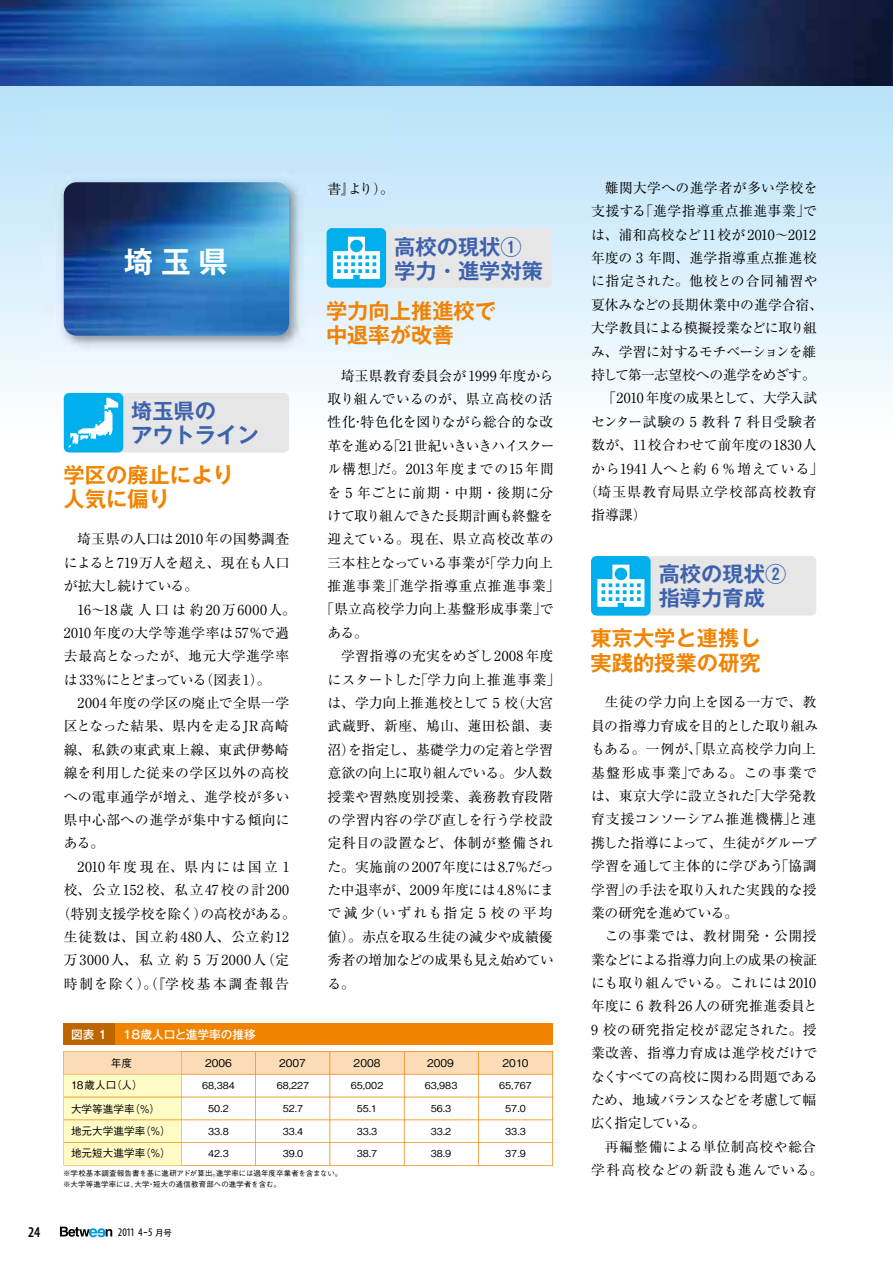
<style>
.page{position:relative;width:893px;height:1263px;background:#fff}
.page>*{position:absolute;margin:0;border:0;box-sizing:border-box;transform-origin:0 0}
.t1{font:700 29.7px "Gothic MB101 Pro De";color:#fff}
.t2{font:700 21.3px/24.5px "Gothic MB101 Pro De";color:#f08300}
.t3{font:700 21.3px/24.5px "Gothic MB101 Pro De";color:#3d62ad}
.t4{font:600 condensed 15px "Myriad Pro";color:#000}
.t5{font:13.8px/23.4px "Ryumin Pro";letter-spacing:.015em;color:#000}
.t6{font:13.8px "Ryumin Pro";letter-spacing:.035em;color:#000}
.t7{font:13.8px "Ryumin Pro";letter-spacing:.04em;color:#000}
.t8{font:13.8px "Ryumin Pro";letter-spacing:-.005em;color:#000}
.t9{font:13.8px "Ryumin Pro";letter-spacing:-.03em;color:#000}
.t10{font:13.8px "Ryumin Pro";letter-spacing:-.05em;color:#000}
.t11{font:13.8px "Ryumin Pro";letter-spacing:.07em;color:#000}
.t12{font:13.8px "Ryumin Pro";letter-spacing:.055em;color:#000}
.t13{font:13.8px "Ryumin Pro";letter-spacing:-.035em;color:#000}
.t14{font:13.8px "Ryumin Pro";letter-spacing:.065em;color:#000}
.t15{font:13.8px "Ryumin Pro";letter-spacing:.12em;color:#000}
.t16{font:13.8px "Ryumin Pro";letter-spacing:.095em;color:#000}
.t17{font:13.8px "Ryumin Pro";letter-spacing:.075em;color:#000}
.t18{font:13.8px "Ryumin Pro";letter-spacing:-.015em;color:#000}
.t19{font:13.8px "Ryumin Pro";letter-spacing:-.075em;color:#000}
.t20{font:13.8px "Ryumin Pro";letter-spacing:-.04em;color:#000}
.t21{font:13.8px "Ryumin Pro";letter-spacing:-.01em;color:#000}
.t22{font:13.8px "Ryumin Pro";letter-spacing:.15em;color:#000}
.t23{font:13.8px "Ryumin Pro";letter-spacing:.135em;color:#000}
.t24{font:13.8px "Ryumin Pro";letter-spacing:-.025em;color:#000}
.t25{font:13.8px "Ryumin Pro";letter-spacing:.155em;color:#000}
.t26{font:500 11.7px "Gothic MB101 Pro";color:#fff}
.t27{font:condensed 11.7px "Myriad Pro";color:#000}
.t28{font:500 10.65px/23.2px "Gothic BBB Pro";color:#000}
.t29{font:500 9.6px "Gothic BBB Pro";color:#000}
.t30{font:500 7.5px/11.1px "Gothic BBB Pro";letter-spacing:.02em;color:#000}
.s1{font-family:"Hira Kaku Pro W3";font-stretch:normal}
.s2{font-family:"Gothic MB101 Pro";font-stretch:normal;font-size:8.55px}
</style>
<div class="page">
<svg style="left:0;top:85px;width:893px;height:362px"></svg>
<svg style="left:60px;top:1226px;width:52px;height:11px"></svg>
<img style="left:43px;top:112px;width:346px;height:268px">
<img style="left:64px;top:182px;width:225px;height:154px">
<div style="left:66px;top:393px;width:223px;height:59px;background:#e6e6e7;border-radius:5px"></div>
<div style="left:64px;top:393px;width:59px;height:59px;background:#00afec;border-radius:5px"></div>
<svg style="left:68px;top:398px;width:50px;height:49px"></svg>
<div style="left:329px;top:228px;width:223px;height:60px;background:#e6e6e7;border-radius:5px"></div>
<div style="left:327px;top:228px;width:59px;height:60px;background:#00afec;border-radius:5px"></div>
<svg style="left:333px;top:237px;width:47px;height:42px"></svg>
<img style="left:0;top:0;width:892px;height:85px">
<img style="left:892px;top:0;width:1px;height:85px">
<div style="left:593px;top:556px;width:223px;height:60px;background:#e6e6e7;border-radius:5px"></div>
<div style="left:591px;top:556px;width:60px;height:60px;background:#00afec;border-radius:5px"></div>
<svg style="left:597px;top:565px;width:47px;height:42px"></svg>
<div style="left:64px;top:1023px;width:489px;height:22px;background:#f08300"></div>
<div style="left:64px;top:1023px;width:51px;height:22px;background:#bd6600"></div>
<svg style="left:64px;top:1051px;width:489px;height:114px"></svg>
<p class="t1" style="left:124px;top:237px;width:106px">埼玉県</p>
<p class="t3" style="left:131px;top:396px;width:129px">埼玉県の<br>アウトライン</p>
<p class="t2" style="left:64px;top:460px;width:172px">学区の廃止により人気に偏り</p>
<p class="t5" style="left:64px;top:527px;width:227px">　埼玉県の人口は2010年の国勢調査</p>
<p class="t18" style="left:64px;top:552px;width:227px">によると719万人を超え、現在も人口</p>
<p class="t9" style="left:64px;top:575px;width:136px">が拡大し続けている。</p>
<p class="t15" style="left:64px;top:598px;width:234px">　16～18歳人口は約20万6000人。</p>
<p class="t5" style="left:64px;top:620px;width:227px">2010年度の大学等進学率は57％で過</p>
<p class="t7" style="left:64px;top:645px;width:227px">去最高となったが、地元大学進学率</p>
<p class="t19" style="left:64px;top:669px;width:208px">は 33％にとどまっている（図表 1）。</p>
<p class="t5" style="left:64px;top:690px;width:227px">　2004年度の学区の廃止で全県一学</p>
<p class="t5" style="left:64px;top:714px;width:227px">区となった結果、県内を走るJR高崎</p>
<p class="t6" style="left:64px;top:739px;width:227px">線、私鉄の東武東上線、東武伊勢崎</p>
<p class="t5" style="left:64px;top:760px;width:227px">線を利用した従来の学区以外の高校</p>
<p class="t5" style="left:64px;top:784px;width:227px">への電車通学が増え、進学校が多い</p>
<p class="t6" style="left:64px;top:809px;width:227px">県中心部への進学が集中する傾向に</p>
<p class="t5" style="left:64px;top:831px;width:42px">ある。</p>
<p class="t22" style="left:64px;top:856px;width:227px">　2010年度現在、県内には国立 1</p>
<p class="t16" style="left:64px;top:879px;width:227px">校、公立152校、私立47校の計200</p>
<p class="t8" style="left:57px;top:902px;width:241px">（特別支援学校を除く）の高校がある。</p>
<p class="t12" style="left:64px;top:926px;width:227px">生徒数は、国立約480人、公立約12</p>
<p class="t17" style="left:64px;top:949px;width:227px">万3000人、私立約 5 万2000人（定</p>
<p class="t23" style="left:64px;top:973px;width:227px">時制を除く）。（『学校基本調査報告</p>
<p class="t26" style="left:71px;top:1024px;width:37px">図表 1</p>
<p class="t26" style="left:123px;top:1024px;width:135px">18歳人口と進学率の推移</p>
<p class="t5" style="left:327px;top:176px;width:68px">書』より）。</p>
<p class="t3" style="left:394px;top:232px;width:150px">高校の現状①学力・進学対策</p>
<p class="t2" style="left:326px;top:296px;width:172px">学力向上推進校で中退率が改善</p>
<p class="t5" style="left:327px;top:363px;width:227px">　埼玉県教育委員会が1999年度から</p>
<p class="t7" style="left:327px;top:388px;width:227px">取り組んでいるのが、県立高校の活</p>
<p class="t5" style="left:327px;top:410px;width:227px">性化･特色化を図りながら総合的な改</p>
<p class="t10" style="left:327px;top:435px;width:229px">革を進める｢21世紀いきいきハイスクー</p>
<p class="t11" style="left:327px;top:458px;width:228px">ル構想｣だ。2013年度までの15年間</p>
<p class="t5" style="left:327px;top:480px;width:227px">を 5 年ごとに前期・中期・後期に分</p>
<p class="t13" style="left:327px;top:505px;width:227px">けて取り組んできた長期計画も終盤を</p>
<p class="t7" style="left:327px;top:528px;width:228px">迎えている。現在、県立高校改革の</p>
<p class="t8" style="left:327px;top:552px;width:227px">三本柱となっている事業が「学力向上</p>
<p class="t11" style="left:327px;top:575px;width:234px">推進事業」「進学指導重点推進事業」</p>
<p class="t5" style="left:320px;top:597px;width:235px">「県立高校学力向上基盤形成事業」で</p>
<p class="t5" style="left:327px;top:620px;width:42px">ある。</p>
<p class="t5" style="left:327px;top:643px;width:227px">　学習指導の充実をめざし2008年度</p>
<p class="t12" style="left:327px;top:669px;width:227px">にスタートした｢学力向上推進事業｣</p>
<p class="t5" style="left:327px;top:690px;width:227px">は、学力向上推進校として 5 校（大宮</p>
<p class="t5" style="left:327px;top:714px;width:227px">武蔵野、新座、鳩山、蓮田松韻、妻</p>
<p class="t5" style="left:327px;top:737px;width:227px">沼）を指定し、基礎学力の定着と学習</p>
<p class="t20" style="left:327px;top:762px;width:226px">意欲の向上に取り組んでいる。少人数</p>
<p class="t5" style="left:327px;top:784px;width:227px">授業や習熟度別授業、義務教育段階</p>
<p class="t7" style="left:327px;top:809px;width:227px">の学習内容の学び直しを行う学校設</p>
<p class="t5" style="left:327px;top:830px;width:227px">定科目の設置など、体制が整備され</p>
<p class="t5" style="left:327px;top:854px;width:228px">た。実施前の2007年度には8.7％だっ</p>
<p class="t8" style="left:327px;top:879px;width:228px">た中退率が、2009年度には4.8％にま</p>
<p class="t25" style="left:327px;top:902px;width:227px">で減少（いずれも指定 5 校の平均</p>
<p class="t21" style="left:327px;top:926px;width:227px">値）。赤点を取る生徒の減少や成績優</p>
<p class="t9" style="left:327px;top:949px;width:228px">秀者の増加などの成果も見え始めてい</p>
<p class="t5" style="left:327px;top:971px;width:29px">る。</p>
<p class="t28" style="left:111px;top:1050px;width:23px">年度</p>
<p class="t28" style="left:205px;top:1050px;width:28px">2006</p>
<p class="t28" style="left:279px;top:1050px;width:28px">2007</p>
<p class="t28" style="left:354px;top:1050px;width:28px">2008</p>
<p class="t28" style="left:427px;top:1050px;width:28px">2009</p>
<p class="t28" style="left:503px;top:1050px;width:27px">2010</p>
<p class="t28" style="left:71px;top:1072px;width:90px">18歳人口（人）<br>大学等進学率（％）</p>
<p class="t28" style="left:71px;top:1118px;width:101px;line-height:22.8px">地元大学進学率（％）地元短大進学率（％）</p>
<p class="t30" style="left:63px;top:1166px;width:281px">※学校基本調査報告書を基に進研アドが算出。進学率には過年度卒業者を含まない。※大学等進学率には、大学・短大の通信教育部への進学者を含む。</p>
<p class="t29" style="left:202px;top:1078px;width:34px">68,384</p>
<p class="t29" style="left:277px;top:1078px;width:34px">68,227</p>
<p class="t29" style="left:351px;top:1078px;width:34px">65,002</p>
<p class="t29" style="left:425px;top:1078px;width:34px">63,983</p>
<p class="t29" style="left:499px;top:1078px;width:34px">65,767</p>
<p class="t29" style="left:208px;top:1101px;width:22px">50.2</p>
<p class="t29" style="left:283px;top:1101px;width:22px">52.7</p>
<p class="t29" style="left:357px;top:1101px;width:22px">55.1</p>
<p class="t29" style="left:431px;top:1101px;width:22px">56.3</p>
<p class="t29" style="left:505px;top:1101px;width:22px">57.0</p>
<p class="t29" style="left:208px;top:1123px;width:22px">33.8</p>
<p class="t29" style="left:283px;top:1123px;width:22px">33.4</p>
<p class="t29" style="left:357px;top:1123px;width:22px">33.3</p>
<p class="t29" style="left:431px;top:1123px;width:22px">33.2</p>
<p class="t29" style="left:505px;top:1123px;width:22px">33.3</p>
<p class="t29" style="left:208px;top:1146px;width:22px">42.3</p>
<p class="t29" style="left:283px;top:1146px;width:22px">39.0</p>
<p class="t29" style="left:357px;top:1146px;width:22px">38.7</p>
<p class="t29" style="left:431px;top:1146px;width:22px">38.9</p>
<p class="t29" style="left:505px;top:1146px;width:22px">37.9</p>
<p class="t4" style="left:28px;top:1223px;width:14px">24</p>
<p class="t27" style="left:118px;top:1225px;width:56px">2011 4<span class="s1">-</span>5 <span class="s2">月号</span></p>
<p class="t5" style="left:591px;top:175px;width:228px">　難関大学への進学者が多い学校を</p>
<p class="t6" style="left:591px;top:200px;width:227px">支援する「進学指導重点推進事業」で</p>
<p class="t5" style="left:591px;top:222px;width:227px">は、浦和高校など11校が2010～2012</p>
<p class="t5" style="left:591px;top:245px;width:227px">年度の 3 年間、進学指導重点推進校</p>
<p class="t6" style="left:591px;top:270px;width:228px">に指定された。他校との合同補習や</p>
<p class="t5" style="left:591px;top:292px;width:234px">夏休みなどの長期休業中の進学合宿、</p>
<p class="t24" style="left:591px;top:317px;width:227px">大学教員による模擬授業などに取り組</p>
<p class="t10" style="left:591px;top:341px;width:227px">み、学習に対するモチベーションを維</p>
<p class="t13" style="left:591px;top:364px;width:226px">持して第一志望校への進学をめざす。</p>
<p class="t9" style="left:591px;top:387px;width:228px">　 「2010 年度の成果として、大学入試</p>
<p class="t5" style="left:591px;top:409px;width:227px">センター試験の 5 教科 7 科目受験者</p>
<p class="t5" style="left:591px;top:432px;width:227px">数が、11校合わせて前年度の1830人</p>
<p class="t14" style="left:591px;top:457px;width:234px">から1941人へと約 6 ％増えている」</p>
<p class="t14" style="left:584px;top:481px;width:234px">（埼玉県教育局県立学校部高校教育</p>
<p class="t5" style="left:591px;top:502px;width:57px">指導課）</p>
<p class="t3" style="left:659px;top:559px;width:129px">高校の現状②指導力育成</p>
<p class="t2" style="left:590px;top:623px;width:172px">東京大学と連携し実践的授業の研究</p>
<p class="t5" style="left:591px;top:690px;width:234px">　生徒の学力向上を図る一方で、教員の指導力育成を目的とした取り組みもある。一例が、｢県立高校学力向上基盤形成事業｣である。この事業では、東京大学に設立された｢大学発教育支援コンソーシアム推進機構｣と連携した指導によって、生徒がグループ学習を通して主体的に学びあう｢協調学習｣の手法を取り入れた実践的な授業の研究を進めている。<br>　この事業では、教材開発・公開授業などによる指導力向上の成果の検証にも取り組んでいる。これには2010年度に 6 教科26人の研究推進委員と<br>9 校の研究指定校が認定された。授業改善、指導力育成は進学校だけでなくすべての高校に関わる問題であるため、地域バランスなどを考慮して幅広く指定している。<br>　再編整備による単位制高校や総合学科高校などの新設も進んでいる。</p>
</div>
